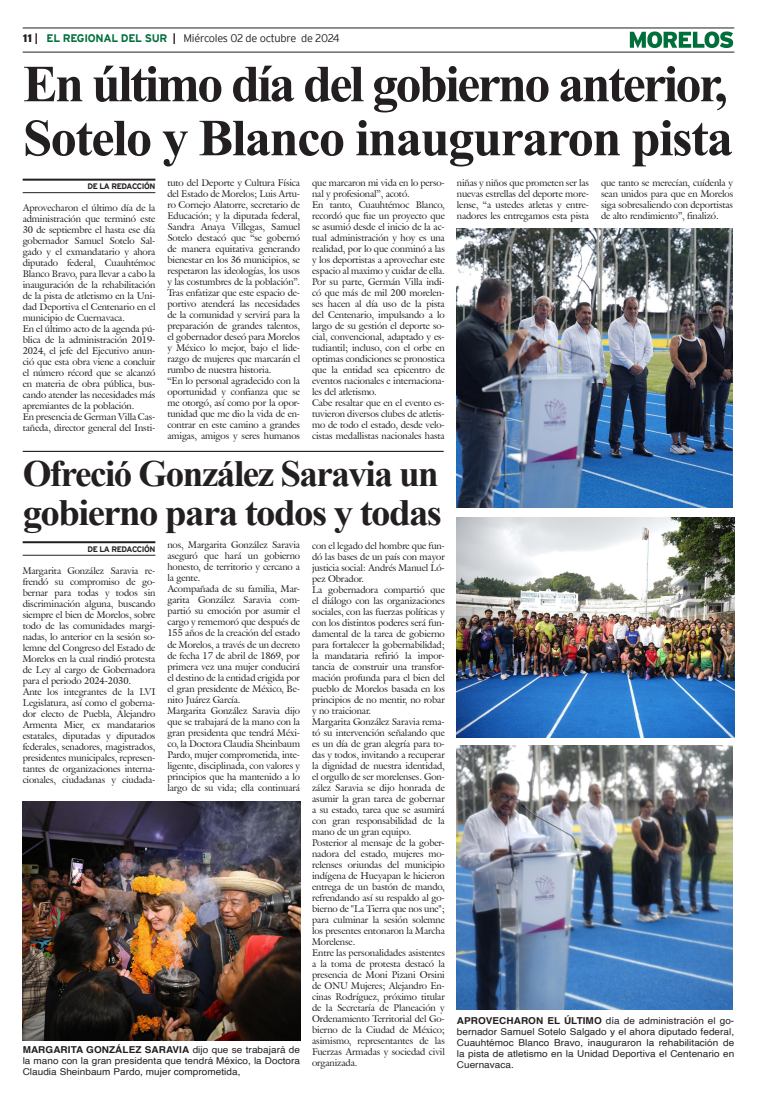
<style>
.page{position:relative;width:757px;height:1106px;background:#fff}
.page>*{position:absolute;margin:0;border:0;box-sizing:border-box;transform-origin:0 0}
.Cabeza_01{font:700 52px "Times New Roman";letter-spacing:-.05em;color:#231f20}
.Cabeza_01-2{font:700 52px "Times New Roman";letter-spacing:-.03em;color:#231f20}
.Cabeza_02{font:700 37px "Times New Roman";letter-spacing:-.04em;color:#231f20}
.Cabeza_02-2{font:700 37px "Times New Roman";letter-spacing:-.04em;color:#231f20;scale:1.05 1}
.t1{font:300 11px "Interstate";letter-spacing:-.025em;color:#231f20}
.t2{font:9.5px/11px "Galliard IT Cby BT";letter-spacing:-.01em;color:#231f20;text-align:justify}
.Pie_de_foto{font:9.5px/11px "Helvetica";letter-spacing:.005em;color:#231f20;text-align:justify;scale:1.05 1}
.t3{font:700 8px "Interstate";letter-spacing:-.05em;color:#231f20}
.s1{font-weight:900}
.s2{font-weight:700}
.s3{font-weight:700;color:#006f3c}
</style>
<div class="page">
<hr style="left:23px;top:28px;width:711px;height:1px;background:#231f20">
<hr style="left:23px;top:52px;width:711px;height:1px;background:#231f20">
<svg style="left:630px;top:31px;width:103px;height:17px"></svg>
<hr style="left:23px;top:179px;width:132px;height:2px;background:#231f20">
<hr style="left:23px;top:192px;width:132px;height:1px;background:#231f20">
<hr style="left:23px;top:541px;width:132px;height:2px;background:#231f20">
<hr style="left:23px;top:555px;width:132px;height:1px;background:#231f20">
<hr style="left:23px;top:451px;width:421px;height:1px;background:#000">
<img style="left:457px;top:228px;width:276px;height:280px">
<img style="left:457px;top:517px;width:277px;height:220px">
<img style="left:457px;top:745px;width:276px;height:264px">
<img style="left:23px;top:801px;width:277px;height:239px">
<p class="t1" style="left:23px;top:32px;width:318px"><span class="s1">11</span> <span class="s2">|</span> <span class="s3">EL REGIONAL DEL SUR</span> <span class="s2">|</span> Miércoles 02 de octubre de 2024</p>
<p class="Cabeza_01" style="left:23px;top:46px;width:706px">En último día del gobierno anterior,</p>
<p class="Cabeza_01-2" style="left:23px;top:100px;width:712px">Sotelo y Blanco inauguraron pista</p>
<p class="t3" style="left:87px;top:182px;width:69px">DE LA REDACCIÓN</p>
<p class="t2" style="left:167px;top:177px;width:134px">tuto del Deporte y Cultura Física del Estado de Morelos; Luis Artu&shy;ro Cornejo Alatorre, secretario de Educación; y la diputada federal, Sandra Anaya Villegas, Samuel Sotelo destacó que “se gobernó de manera equitativa generando bienestar en los 36 municipios, se respetaron las ideologías, los usos y las costumbres de la población”.</p>
<p class="t2" style="left:167px;top:287px;width:134px">Tras enfatizar que este espacio de&shy;portivo atenderá las necesidades de la comunidad y servirá para la preparación de grandes talentos, el gobernador deseó para Morelos y México lo mejor, bajo el lide&shy;razgo de mujeres que marcarán el rumbo de nuestra historia.</p>
<p class="t2" style="left:167px;top:375px;width:134px">“En lo personal agradecido con la oportunidad y confianza que se me otorgó, así como por la opor&shy;tunidad que me dio la vida de en&shy;contrar en este camino a grandes amigas, amigos y seres humanos</p>
<p class="t2" style="left:457px;top:177px;width:134px">niñas y niños que prometen ser las nuevas estrellas del deporte more&shy;lense, “a ustedes atletas y entre&shy;nadores les entregamos esta pista</p>
<p class="t2" style="left:601px;top:177px;width:134px">que tanto se merecían, cuídenla y sean unidos para que en Morelos siga sobresaliendo con deportistas de alto rendimiento”, finalizó.</p>
<p class="t2" style="left:312px;top:177px;width:134px">que marcaron mi vida en lo perso&shy;nal y profesional”, acotó.</p>
<p class="t2" style="left:312px;top:199px;width:134px">En tanto, Cuauhtémoc Blanco, recordó que fue un proyecto que se asumió desde el inicio de la ac&shy;tual administración y hoy es una realidad, por lo que conminó a las y los deportistas a aprovechar este espacio al maximo y cuidar de ella.</p>
<p class="t2" style="left:312px;top:276px;width:134px">Por su parte, Germán Villa indi&shy;có que más de mil 200 morelen&shy;ses hacen al día uso de la pista del Centenario, impulsando a lo largo de su gestión el deporte so&shy;cial, convencional, adaptado y es&shy;tudiantil; incluso, con el orbe en optimas condiciones se pronostica que la entidad sea epicentro de eventos nacionales e internaciona&shy;les del atletismo.</p>
<p class="t2" style="left:312px;top:397px;width:134px">Cabe resaltar que en el evento es&shy;tuvieron diversos clubes de atletis&shy;mo de todo el estado, desde velo&shy;cistas medallistas nacionales hasta</p>
<p class="t2" style="left:23px;top:202px;width:134px">Aprovecharon el último día de la administración que terminó este 30 de septiembre el hasta ese día gobernador Samuel Sotelo Sal&shy;gado y el exmandatario y ahora diputado federal, Cuauhtémoc Blanco Bravo, para llevar a cabo la inauguración de la rehabilitación de la pista de atletismo en la Uni&shy;dad Deportiva el Centenario en el municipio de Cuernavaca.</p>
<p class="t2" style="left:23px;top:323px;width:134px">En el último acto de la agenda pú&shy;blica de la administración 2019- 2024, el jefe del Ejecutivo anun&shy;ció que esta obra viene a concluir el número récord que se alcanzó en materia de obra pública, bus&shy;cando atender las necesidades más apremiantes de la población.</p>
<p class="t2" style="left:23px;top:411px;width:134px">En presencia de German Villa Cas&shy;tañeda, director general del Insti-</p>
<p class="Cabeza_02" style="left:23px;top:447px;width:418px">Ofreció González Saravia un</p>
<p class="Cabeza_02-2" style="left:23px;top:486px;width:401px">gobierno para todos y todas</p>
<p class="t3" style="left:87px;top:544px;width:69px">DE LA REDACCIÓN</p>
<p class="t2" style="left:312px;top:540px;width:134px">con el legado del hombre que fun&shy;dó las bases de un país con mayor justicia social: Andrés Manuel Ló&shy;pez Obrador.</p>
<p class="t2" style="left:312px;top:584px;width:134px">La gobernadora compartió que el diálogo con las organizaciones sociales, con las fuerzas políticas y con los distintos poderes será fun&shy;damental de la tarea de gobierno para fortalecer la gobernabilidad; la mandataria refirió la impor&shy;tancia de construir una transfor&shy;mación profunda para el bien del pueblo de Morelos basada en los principios de no mentir, no robar y no traicionar.</p>
<p class="t2" style="left:312px;top:716px;width:134px">Margarita González Saravia rema&shy;tó su intervención señalando que es un día de gran alegría para to&shy;das y todos, invitando a recuperar la dignidad de nuestra identidad, el orgullo de ser morelenses. Gon&shy;zález Saravia se dijo honrada de asumir la gran tarea de gobernar a su estado, tarea que se asumirá con gran responsabilidad de la mano de un gran equipo.</p>
<p class="t2" style="left:312px;top:837px;width:134px">Posterior al mensaje de la gober&shy;nadora del estado, mujeres mo&shy;relenses oriundas del municipio indígena de Hueyapan le hicieron entrega de un bastón de mando, refrendando así su respaldo al go&shy;bierno de "La Tierra que nos une"; para culminar la sesión solemne los presentes entonaron la Marcha Morelense.</p>
<p class="t2" style="left:312px;top:947px;width:134px">Entre las personalidades asistentes a la toma de protesta destacó la presencia de Moni Pizani Orsini de ONU Mujeres; Alejandro En&shy;cinas Rodríguez, próximo titular de la Secretaría de Planeación y Ordenamiento Territorial del Go&shy;bierno de la Ciudad de México; asimismo, representantes de las Fuerzas Armadas y sociedad civil organizada.</p>
<p class="t2" style="left:167px;top:539px;width:134px">nos, Margarita González Saravia aseguró que hará un gobierno honesto, de territorio y cercano a la gente.</p>
<p class="t2" style="left:167px;top:583px;width:134px">Acompañada de su familia, Mar&shy;garita González Saravia com&shy;partió su emoción por asumir el cargo y rememoró que después de 155 años de la creación del estado de Morelos, a través de un decreto de fecha 17 de abril de 1869, por primera vez una mujer conducirá el destino de la entidad erigida por el gran presidente de México, Be&shy;nito Juárez García.</p>
<p class="t2" style="left:167px;top:704px;width:134px">Margarita González Saravia dijo que se trabajará de la mano con la gran presidenta que tendrá Méxi&shy;co, la Doctora Claudia Sheinbaum Pardo, mujer comprometida, inte&shy;ligente, disciplinada, con valores y principios que ha mantenido a lo largo de su vida; ella continuará</p>
<p class="t2" style="left:23px;top:565px;width:134px">Margarita González Saravia re&shy;frendó su compromiso de go&shy;bernar para todas y todos sin discriminación alguna, buscando siempre el bien de Morelos, sobre todo de las comunidades margi&shy;nadas, lo anterior en la sesión so&shy;lemne del Congreso del Estado de Morelos en la cual rindió protesta de Ley al cargo de Gobernadora para el periodo 2024-2030.</p>
<p class="t2" style="left:23px;top:686px;width:134px">Ante los integrantes de la LVI Legislatura, así como el goberna&shy;dor electo de Puebla, Alejandro Armenta Mier, ex mandatarios estatales, diputadas y diputados federales, senadores, magistrados, presidentes municipales, represen&shy;tantes de organizaciones interna&shy;cionales, ciudadanas y ciudada-</p>
<p class="Pie_de_foto" style="left:23px;top:1044px;width:266px"><span class="s2">MARGARITA GONZÁLEZ SARAVIA</span> dijo que se trabajará de la mano con la gran presidenta que tendrá México, la Doctora Claudia Sheinbaum Pardo, mujer comprometida,</p>
<p class="Pie_de_foto" style="left:457px;top:1015px;width:266px"><span class="s2">APROVECHARON EL ÚLTIMO</span> día de administración el go&shy;bernador Samuel Sotelo Salgado y el ahora diputado federal, Cuauhtémoc Blanco Bravo, inauguraron la rehabilitación de la pista de atletismo en la Unidad Deportiva el Centenario en Cuernavaca.</p>
</div>
